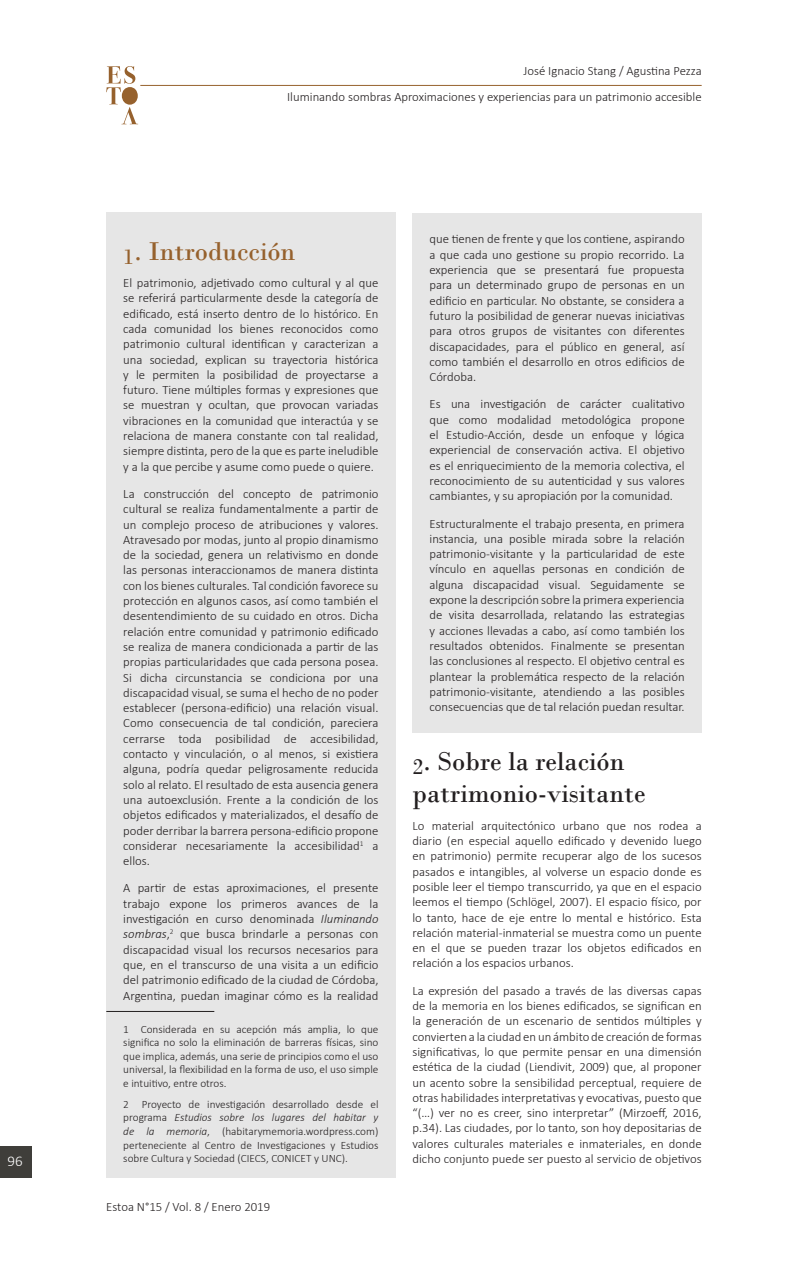
<style>
.page{position:relative;width:808px;height:1263px;background:#fff}
.page>*{position:absolute;margin:0;border:0;box-sizing:border-box;transform-origin:0 0}
.No_Spacing{font:27px/32.4px "Bodoni";color:#231f20}
.t1{font:27px "Bodoni";color:#96612d}
.t2{font:300 15px "Calibri";color:#fff}
.No_Spacing-2{font:300 12.75px/15.3px "Calibri";color:#231f20;text-align:justify}
.notas_a_pie{font:300 11.25px/13.5px "Calibri";color:#231f20;text-align:justify}
.s1{font-style:italic}
</style>
<div class="page">
<div style="left:0;top:1146px;width:32px;height:32px;background:#3f3e3a"></div>
<hr style="left:140px;top:85px;width:562px;height:1px;background:#96612d">
<svg style="left:106px;top:66px;width:32px;height:58px"></svg>
<div style="left:106px;top:213px;width:289px;height:965px;background:#e6e6e6"></div>
<div style="left:412px;top:213px;width:290px;height:519px;background:#e6e6e6"></div>
<hr style="left:106px;top:1011px;width:108px;height:1px;background:#231f20">
<p class="t2" style="left:7px;top:1152px;width:17px">96</p>
<p class="No_Spacing-2" style="left:523px;top:63px;width:180px">José Ignacio Stang / Agustina Pezza</p>
<p class="No_Spacing-2" style="left:287px;top:89px;width:416px">Iluminando sombras Aproximaciones y experiencias para un patrimonio accesible</p>
<p class="t1" style="left:123px;top:235px;width:173px"><sub>1</sub>. Introducción</p>
<p class="No_Spacing-2" style="left:123px;top:275px;width:257px">El patrimonio, adjetivado como cultural y al que se referirá particularmente desde la categoría de edificado, está inserto dentro de lo histórico. En cada comunidad los bienes reconocidos como patrimonio cultural identifican y caracterizan a una sociedad, explican su trayectoria histórica y le permiten la posibilidad de proyectarse a futuro. Tiene múltiples formas y expresiones que se muestran y ocultan, que provocan variadas vibraciones en la comunidad que interactúa y se relaciona de manera constante con tal realidad, siempre distinta, pero de la que es parte ineludible y a la que percibe y asume como puede o quiere.</p>
<p class="No_Spacing-2" style="left:123px;top:486px;width:257px">La construcción del concepto de patrimonio cultural se realiza fundamentalmente a partir de un complejo proceso de atribuciones y valores.<br>Atravesado por modas, junto al propio dinamismo de la sociedad, genera un relativismo en donde las personas interaccionamos de manera distinta con los bienes culturales. Tal condición favorece su protección en algunos casos, así como también el desentendimiento de su cuidado en otros. Dicha relación entre comunidad y patrimonio edificado se realiza de manera condicionada a partir de las propias particularidades que cada persona posea.<br>Si dicha circunstancia se condiciona por una discapacidad visual, se suma el hecho de no poder establecer (persona-edificio) una relación visual.<br>Como consecuencia de tal condición, pareciera cerrarse toda posibilidad de accesibilidad, contacto y vinculación, o al menos, si existiera alguna, podría quedar peligrosamente reducida solo al relato. El resultado de esta ausencia genera una autoexclusión. Frente a la condición de los objetos edificados y materializados, el desafío de poder derribar la barrera persona-edificio propone considerar necesariamente la accesibilidad<sup>1</sup> a ellos.</p>
<p class="No_Spacing-2" style="left:123px;top:880px;width:257px">A partir de estas aproximaciones, el presente trabajo expone los primeros avances de la investigación en curso denominada <span class="s1">Iluminando sombras</span>,<sup>2</sup> que busca brindarle a personas con discapacidad visual los recursos necesarios para que, en el transcurso de una visita a un edificio del patrimonio edificado de la ciudad de Córdoba, Argentina, puedan imaginar cómo es la realidad</p>
<p class="notas_a_pie" style="left:123px;top:1022px;width:257px">1 Considerada en su acepción más amplia, lo que significa no solo la eliminación de barreras físicas, sino que implica, además, una serie de principios como el uso universal, la flexibilidad en la forma de uso, el uso simple e intuitivo, entre otros.</p>
<p class="notas_a_pie" style="left:123px;top:1097px;width:257px">2 Proyecto de investigación desarrollado desde el programa <span class="s1">Estudios sobre los lugares del habitar y de la memoria</span>, (habitarymemoria.wordpress.com) perteneciente al Centro de Investigaciones y Estudios sobre Cultura y Sociedad (CIECS, CONICET y UNC).</p>
<p class="No_Spacing-2" style="left:106px;top:1199px;width:165px">Estoa N°15 / Vol. 8 / Enero 2019</p>
<p class="No_Spacing-2" style="left:429px;top:231px;width:257px">que tienen de frente y que los contiene, aspirando a que cada uno gestione su propio recorrido. La experiencia que se presentará fue propuesta para un determinado grupo de personas en un edificio en particular. No obstante, se considera a futuro la posibilidad de generar nuevas iniciativas para otros grupos de visitantes con diferentes discapacidades, para el público en general, así como también el desarrollo en otros edificios de Córdoba.</p>
<p class="No_Spacing-2" style="left:429px;top:396px;width:257px">Es una investigación de carácter cualitativo que como modalidad metodológica propone el Estudio-Acción, desde un enfoque y lógica experiencial de conservación activa. El objetivo es el enriquecimiento de la memoria colectiva, el reconocimiento de su autenticidad y sus valores cambiantes, y su apropiación por la comunidad.</p>
<p class="No_Spacing-2" style="left:429px;top:516px;width:257px">Estructuralmente el trabajo presenta, en primera instancia, una posible mirada sobre la relación patrimonio-visitante y la particularidad de este vínculo en aquellas personas en condición de alguna discapacidad visual. Seguidamente se expone la descripción sobre la primera experiencia de visita desarrollada, relatando las estrategias y acciones llevadas a cabo, así como también los resultados obtenidos. Finalmente se presentan las conclusiones al respecto. El objetivo central es plantear la problemática respecto de la relación patrimonio-visitante, atendiendo a las posibles consecuencias que de tal relación puedan resultar.</p>
<p class="No_Spacing" style="left:412px;top:745px;width:235px"><sub>2</sub>. Sobre la relación patrimonio-visitante</p>
<p class="No_Spacing-2" style="left:412px;top:818px;width:291px">Lo material arquitectónico urbano que nos rodea a diario (en especial aquello edificado y devenido luego en patrimonio) permite recuperar algo de los sucesos pasados e intangibles, al volverse un espacio donde es posible leer el tiempo transcurrido, ya que en el espacio leemos el tiempo (Schlögel, 2007). El espacio físico, por lo tanto, hace de eje entre lo mental e histórico. Esta relación material-inmaterial se muestra como un puente en el que se pueden trazar los objetos edificados en relación a los espacios urbanos.</p>
<p class="No_Spacing-2" style="left:412px;top:983px;width:291px">La expresión del pasado a través de las diversas capas de la memoria en los bienes edificados, se significan en la generación de un escenario de sentidos múltiples y convierten a la ciudad en un ámbito de creación de formas significativas, lo que permite pensar en una dimensión estética de la ciudad (Liendivit, 2009) que, al proponer un acento sobre la sensibilidad perceptual, requiere de otras habilidades interpretativas y evocativas, puesto que “(…) ver no es creer, sino interpretar” (Mirzoeff, 2016, p.34). Las ciudades, por lo tanto, son hoy depositarias de valores culturales materiales e inmateriales, en donde dicho conjunto puede ser puesto al servicio de objetivos</p>
</div>
